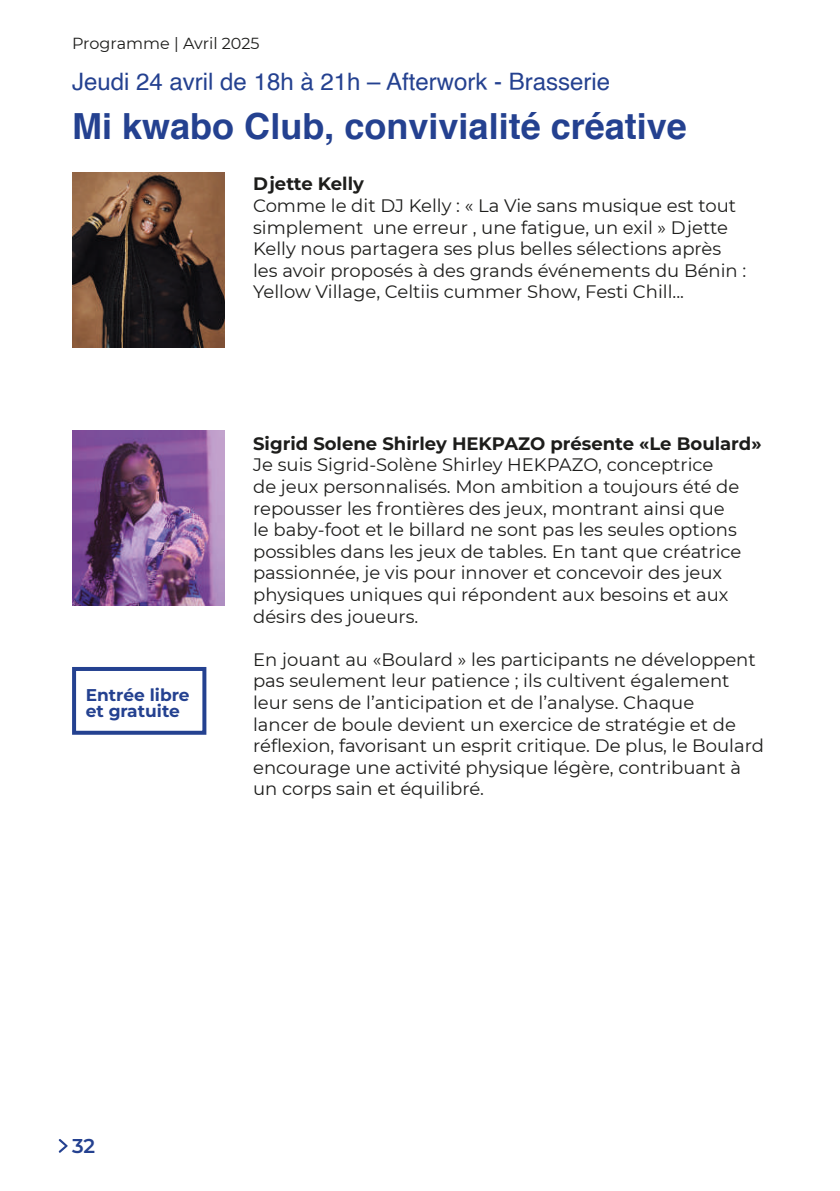
<style>
.page{position:relative;width:840px;height:1191px;background:#fff}
.page>*{position:absolute;margin:0;border:0;box-sizing:border-box;transform-origin:0 0}
.t1{font:700 36px "Helvetica";color:#244190}
.t2{font:24px "Helvetica";color:#244190}
.t3{font:600 20px "Montserrat";color:#244190}
.t4{font:18px/21.6px "Montserrat";color:#1d1d1b}
.t5{font:700 18px "Montserrat";color:#1d1d1b}
.t6{font:700 17px/16.4px "Montserrat";color:#244190}
.t7{font:16px "Montserrat";color:#1d1d1b}
</style>
<div class="page">
<svg style="left:58px;top:1139px;width:10px;height:14px"></svg>
<div style="left:72px;top:667px;width:134px;height:67px;border:4px solid #244190"></div>
<img style="left:72px;top:173px;width:153px;height:174px">
<img style="left:72px;top:430px;width:153px;height:175px">
<p class="t7" style="left:72px;top:33px;width:189px">Programme | Avril 2025</p>
<h2 class="t2" style="left:72px;top:63px;width:539px">Jeudi 24 avril de 18h à 21h – Afterwork - Brasserie</h2>
<h1 class="t1" style="left:72px;top:97px;width:616px">Mi kwabo Club, convivialité créative</h1>
<p class="t5" style="left:253px;top:172px;width:112px">Djette Kelly</p>
<p class="t4" style="left:253px;top:194px;width:494px">Comme le dit DJ Kelly : « La Vie sans musique est tout simplement une erreur , une fatigue, un exil » Djette Kelly nous partagera ses plus belles sélections après les avoir proposés à des grands événements du Bénin :<br>Yellow Village, Celtiis cummer Show, Festi Chill...</p>
<p class="t6" style="left:86px;top:686px;width:105px">Entrée libre et gratuite</p>
<p class="t5" style="left:253px;top:431px;width:509px">Sigrid Solene Shirley HEKPAZO présente «Le Boulard»</p>
<p class="t4" style="left:253px;top:453px;width:489px">Je suis Sigrid-Solène Shirley HEKPAZO, conceptrice<br>de jeux personnalisés. Mon ambition a toujours été de repousser les frontières des jeux, montrant ainsi que le baby-foot et le billard ne sont pas les seules options possibles dans les jeux de tables. En tant que créatrice passionnée, je vis pour innover et concevoir des jeux physiques uniques qui répondent aux besoins et aux désirs des joueurs.</p>
<p class="t4" style="left:253px;top:648px;width:512px">En jouant au «Boulard » les participants ne développent pas seulement leur patience ; ils cultivent également leur sens de l’anticipation et de l’analyse. Chaque<br>lancer de boule devient un exercice de stratégie et de réflexion, favorisant un esprit critique. De plus, le Boulard encourage une activité physique légère, contribuant à un corps sain et équilibré.</p>
<p class="t3" style="left:72px;top:1132px;width:25px">32</p>
</div>
